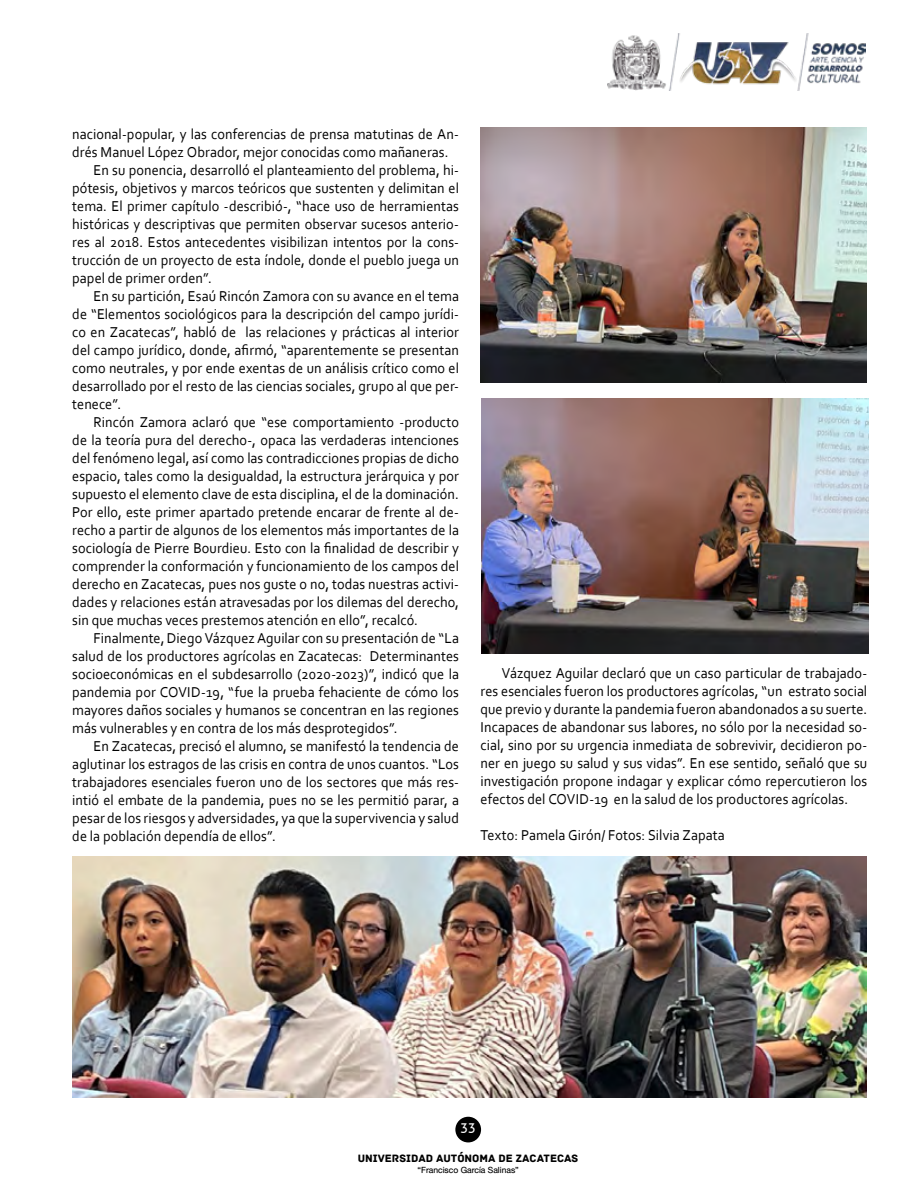
<style>
.page{position:relative;width:918px;height:1188px;background:#fff}
.page>*{position:absolute;margin:0;border:0;box-sizing:border-box;transform-origin:0 0}
.t1{font:15px/18px "Corbel";letter-spacing:.005em;color:#000;text-align:justify;scale:.95 1}
.t2{font:13.5px "Aller";color:#fff;scale:.95 1}
.t3{font:11.25px "Archive";color:#000}
.t4{font:8.55px "Alte Haas Grotesk";color:#000}
</style>
<div class="page">
<div style="left:455px;top:1117px;width:26px;height:25px;background:#000;border-radius:50%"></div>
<img style="left:608px;top:34px;width:258px;height:56px">
<img style="left:72px;top:856px;width:795px;height:242px">
<img style="left:480px;top:128px;width:387px;height:255px">
<img style="left:482px;top:398px;width:386px;height:255px">
<p class="t1" style="left:72px;top:124px;width:409px">nacional-popular, y las conferencias de prensa matutinas de An-</p>
<p class="t1" style="left:72px;top:142px;width:398px">drés Manuel López Obrador, mejor conocidas como mañaneras.</p>
<p class="t1" style="left:94px;top:160px;width:386px">En su ponencia, desarrolló el planteamiento del problema, hi-</p>
<p class="t1" style="left:72px;top:178px;width:409px">pótesis, objetivos y marcos teóricos que sustenten y delimitan el</p>
<p class="t1" style="left:72px;top:196px;width:409px">tema. El primer capítulo -describió-, “hace uso de herramientas</p>
<p class="t1" style="left:72px;top:214px;width:409px">históricas y descriptivas que permiten observar sucesos anterio-</p>
<p class="t1" style="left:72px;top:232px;width:409px">res al 2018. Estos antecedentes visibilizan intentos por la cons-</p>
<p class="t1" style="left:72px;top:250px;width:409px">trucción de un proyecto de esta índole, donde el pueblo juega un</p>
<p class="t1" style="left:72px;top:268px;width:148px">papel de primer orden”.</p>
<p class="t1" style="left:94px;top:286px;width:386px">En su partición, Esaú Rincón Zamora con su avance en el tema</p>
<p class="t1" style="left:72px;top:304px;width:409px">de “Elementos sociológicos para la descripción del campo jurídi-</p>
<p class="t1" style="left:72px;top:322px;width:409px">co en Zacatecas”, habló de las relaciones y prácticas al interior</p>
<p class="t1" style="left:72px;top:340px;width:409px">del campo jurídico, donde, afirmó, “aparentemente se presentan</p>
<p class="t1" style="left:72px;top:358px;width:409px">como neutrales, y por ende exentas de un análisis crítico como el</p>
<p class="t1" style="left:72px;top:376px;width:409px">desarrollado por el resto de las ciencias sociales, grupo al que per-</p>
<p class="t1" style="left:72px;top:394px;width:53px">tenece”.</p>
<p class="t1" style="left:94px;top:412px;width:386px">Rincón Zamora aclaró que “ese comportamiento -producto</p>
<p class="t1" style="left:72px;top:430px;width:409px">de la teoría pura del derecho-, opaca las verdaderas intenciones</p>
<p class="t1" style="left:72px;top:448px;width:409px">del fenómeno legal, así como las contradicciones propias de dicho</p>
<p class="t1" style="left:72px;top:466px;width:409px">espacio, tales como la desigualdad, la estructura jerárquica y por</p>
<p class="t1" style="left:72px;top:484px;width:409px">supuesto el elemento clave de esta disciplina, el de la dominación.</p>
<p class="t1" style="left:72px;top:502px;width:409px">Por ello, este primer apartado pretende encarar de frente al de-</p>
<p class="t1" style="left:72px;top:520px;width:409px">recho a partir de algunos de los elementos más importantes de la</p>
<p class="t1" style="left:72px;top:538px;width:409px">sociología de Pierre Bourdieu. Esto con la finalidad de describir y</p>
<p class="t1" style="left:72px;top:556px;width:409px">comprender la conformación y funcionamiento de los campos del</p>
<p class="t1" style="left:72px;top:574px;width:409px">derecho en Zacatecas, pues nos guste o no, todas nuestras activi-</p>
<p class="t1" style="left:72px;top:592px;width:409px">dades y relaciones están atravesadas por los dilemas del derecho,</p>
<p class="t1" style="left:72px;top:610px;width:365px">sin que muchas veces prestemos atención en ello”, recalcó.</p>
<p class="t1" style="left:94px;top:628px;width:386px">Finalmente, Diego Vázquez Aguilar con su presentación de “La</p>
<p class="t1" style="left:72px;top:646px;width:409px">salud de los productores agrícolas en Zacatecas: Determinantes</p>
<p class="t1" style="left:72px;top:664px;width:409px">socioeconómicas en el subdesarrollo (2020-2023)”, indicó que la</p>
<p class="t1" style="left:72px;top:682px;width:409px">pandemia por COVID-19, “fue la prueba fehaciente de cómo los</p>
<p class="t1" style="left:72px;top:700px;width:409px">mayores daños sociales y humanos se concentran en las regiones</p>
<p class="t1" style="left:72px;top:718px;width:344px">más vulnerables y en contra de los más desprotegidos”.</p>
<p class="t1" style="left:94px;top:736px;width:386px">En Zacatecas, precisó el alumno, se manifestó la tendencia de</p>
<p class="t1" style="left:72px;top:754px;width:409px">aglutinar los estragos de las crisis en contra de unos cuantos. “Los</p>
<p class="t1" style="left:72px;top:772px;width:409px">trabajadores esenciales fueron uno de los sectores que más res-</p>
<p class="t1" style="left:72px;top:790px;width:409px">intió el embate de la pandemia, pues no se les permitió parar, a</p>
<p class="t1" style="left:72px;top:808px;width:409px">pesar de los riesgos y adversidades, ya que la supervivencia y salud</p>
<p class="t1" style="left:72px;top:826px;width:216px">de la población dependía de ellos”.</p>
<p class="t1" style="left:481px;top:663px;width:409px;text-indent:21px">Vázquez Aguilar declaró que un caso particular de trabajado&shy;res esenciales fueron los productores agrícolas, “un estrato social que previo y durante la pandemia fueron abandonados a su suerte.<br>Incapaces de abandonar sus labores, no sólo por la necesidad so&shy;cial, sino por su urgencia inmediata de sobrevivir, decidieron po&shy;ner en juego su salud y sus vidas”. En ese sentido, señaló que su investigación propone indagar y explicar cómo repercutieron los efectos del COVID-19 en la salud de los productores agrícolas.</p>
<p class="t1" style="left:481px;top:825px;width:259px">Texto: Pamela Girón/ Fotos: Silvia Zapata</p>
<p class="t2" style="left:461px;top:1119px;width:17px">33</p>
<p class="t3" style="left:358px;top:1152px;width:222px">UNIVERSIDAD AUTÓNOMA DE ZACATECAS</p>
<p class="t4" style="left:417px;top:1165px;width:103px">“Francisco García Salinas”</p>
</div>
